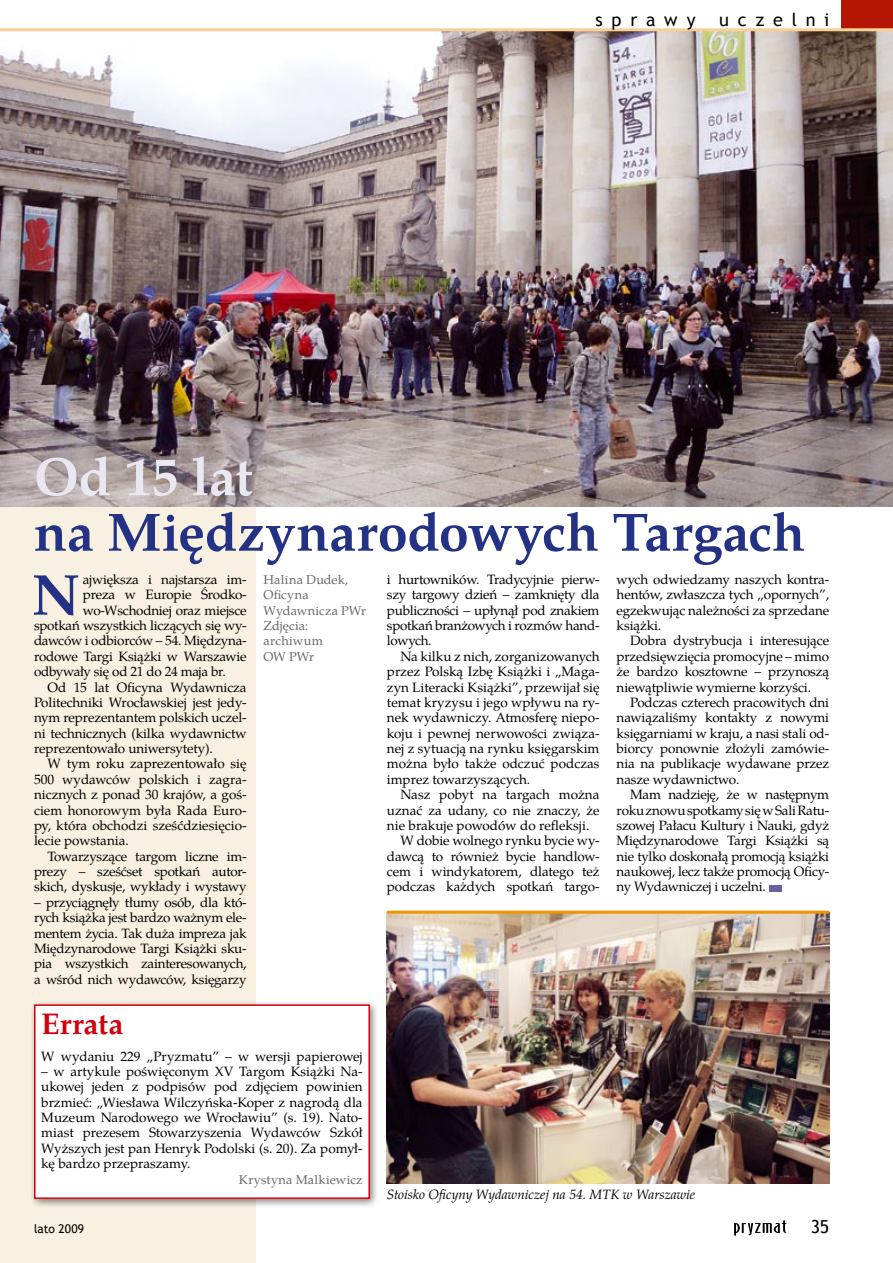
<style>
.page{position:relative;width:893px;height:1263px;background:#fff}
.page>*{position:absolute;margin:0;border:0;box-sizing:border-box;transform-origin:0 0}
.t1{font:700 57.75px "Te X Gyre Pagella";color:#243285}
.t2{font:700 54px "Te X Gyre Pagella";letter-spacing:-.005em;color:#243285}
.t3{font:700 54px "Te X Gyre Pagella";color:#e9e7f2}
.t4{font:700 30px "Te X Gyre Pagella";color:#d1010e}
.t5{font:18px "Trebuchet MS";letter-spacing:.485em;color:#000}
.t6{font:13.5px/15.5px "Te X Gyre Pagella";letter-spacing:-.01em;color:#000;text-align:justify}
.t7{font:italic 13.5px "Te X Gyre Pagella";color:#000}
.t8{font:12.75px/15.5px "Te X Gyre Pagella";letter-spacing:.01em;color:#68676c}
.t9{font:12px "Trebuchet MS";color:#000}
</style>
<div class="page">
<div style="left:0;top:30px;width:255px;height:1233px;background:#f8f1e1"></div>
<img style="left:0;top:31px;width:893px;height:476px">
<div style="left:769px;top:885px;width:12px;height:6px;background:#6a5fa0"></div>
<div style="left:29px;top:999px;width:350px;height:209px;background:#000;opacity:.5"></div>
<div style="left:35px;top:1005px;width:334px;height:193px;background:#fff"></div>
<div style="left:34px;top:1004px;width:336px;height:195px;border:2px solid #d1010e"></div>
<img style="left:387px;top:914px;width:442px;height:269px">
<hr style="left:387px;top:911px;width:442px;height:3px;background:#ec9700">
<div style="left:842px;top:0;width:51px;height:30px;background:#b51603"></div>
<hr style="left:0;top:28px;width:893px;height:3px;background:#f9cf99">
<svg style="left:734px;top:1220px;width:53px;height:16px"></svg>
<h3 class="t5" style="left:595px;top:9px;width:102px">sprawy</h3>
<h3 class="t5" style="left:719px;top:9px;width:111px">uczelni</h3>
<h2 class="t3" style="left:34px;top:436px;width:220px">Od 15 lat</h2>
<h2 class="t2" style="left:34px;top:491px;width:773px">na Międzynarodowych Targach</h2>
<p class="t6" style="left:387px;top:571px;width:214px">i hurtowników. Tradycyjnie pierw&shy;szy targowy dzień – zamknięty dla publiczności – upłynął pod znakiem spotkań branżowych i rozmów hand&shy;lowych.</p>
<p class="t6" style="left:387px;top:647px;width:214px;text-indent:14px">Na kilku z nich, zorganizowanych przez Polską Izbę Książki i „Maga&shy;zyn Literacki Książki”, przewijał się temat kryzysu i jego wpływu na ry&shy;nek wydawniczy. Atmosferę niepo&shy;koju i pewnej nerwowości związa&shy;nej z sytuacją na rynku księgarskim można było także odczuć podczas imprez towarzyszących.</p>
<p class="t6" style="left:400px;top:786px;width:201px">Nasz pobyt na targach można</p>
<p class="t6" style="left:387px;top:801px;width:214px">uznać za udany, co nie znaczy, że</p>
<p class="t6" style="left:387px;top:817px;width:204px">nie brakuje powodów do refleksji.</p>
<p class="t6" style="left:400px;top:832px;width:201px">W dobie wolnego rynku bycie wy-</p>
<p class="t6" style="left:387px;top:847px;width:214px">dawcą to również bycie handlow-</p>
<p class="t6" style="left:387px;top:863px;width:214px">cem i windykatorem, dlatego też</p>
<p class="t6" style="left:387px;top:878px;width:214px">podczas każdych spotkań targo-</p>
<h1 class="t1" style="left:32px;top:551px;width:46px">N</h1>
<p class="t6" style="left:83px;top:571px;width:165px">ajwiększa i najstarsza im-</p>
<p class="t6" style="left:617px;top:571px;width:214px">wych odwiedzamy naszych kontra&shy;hentów, zwłaszcza tych „opornych”, egzekwując należności za sprzedane książki.</p>
<p class="t6" style="left:617px;top:632px;width:214px;text-indent:14px">Dobra dystrybucja i interesujące przedsięwzięcia promocyjne – mimo że bardzo kosztowne – przynoszą niewątpliwie wymierne korzyści.</p>
<p class="t6" style="left:617px;top:694px;width:214px;text-indent:14px">Podczas czterech pracowitych dni nawiązaliśmy kontakty z nowymi księgarniami w kraju, a nasi stali od&shy;biorcy ponownie złożyli zamówie&shy;nia na publikacje wydawane przez nasze wydawnictwo.</p>
<p class="t6" style="left:617px;top:786px;width:214px;text-indent:14px">Mam nadzieję, że w następnym roku znowu spotkamy się wSali Ratu&shy;szowej Pałacu Kultury i Nauki, gdyż Międzynarodowe Targi Książki są nie tylko doskonałą promocją książki naukowej, lecz także promocją Oficy&shy;ny Wydawniczej i uczelni.</p>
<p class="t8" style="left:264px;top:571px;width:104px">Halina Dudek,<br>Oficyna<br>Wydawnicza PWr<br>Zdjęcia: archiwum<br>OW PWr</p>
<p class="t6" style="left:83px;top:586px;width:165px">preza w Europie Środko-</p>
<p class="t6" style="left:83px;top:601px;width:165px">wo-Wschodniej oraz miejsce</p>
<p class="t6" style="left:34px;top:617px;width:214px">spotkań wszystkich liczących się wy-</p>
<p class="t6" style="left:34px;top:632px;width:214px">dawców i odbiorców – 54. Międzyna-</p>
<p class="t6" style="left:34px;top:647px;width:214px">rodowe Targi Książki w Warszawie</p>
<p class="t6" style="left:34px;top:663px;width:193px">odbywały się od 21 do 24 maja br.</p>
<p class="t6" style="left:48px;top:678px;width:201px">Od 15 lat Oficyna Wydawnicza</p>
<p class="t6" style="left:34px;top:694px;width:214px">Politechniki Wrocławskiej jest jedy-</p>
<p class="t6" style="left:34px;top:709px;width:214px">nym reprezentantem polskich uczel-</p>
<p class="t6" style="left:34px;top:724px;width:214px">ni technicznych (kilka wydawnictw</p>
<p class="t6" style="left:34px;top:740px;width:180px">reprezentowało uniwersytety).</p>
<p class="t6" style="left:48px;top:755px;width:201px">W tym roku zaprezentowało się</p>
<p class="t6" style="left:34px;top:770px;width:214px">500 wydawców polskich i zagra-</p>
<p class="t6" style="left:34px;top:786px;width:214px">nicznych z ponad 30 krajów, a goś-</p>
<p class="t6" style="left:34px;top:801px;width:214px">ciem honorowym była Rada Euro-</p>
<p class="t6" style="left:34px;top:817px;width:214px">py, która obchodzi sześćdziesięcio-</p>
<p class="t6" style="left:34px;top:832px;width:96px">lecie powstania.</p>
<p class="t6" style="left:48px;top:847px;width:201px">Towarzyszące targom liczne im-</p>
<p class="t6" style="left:34px;top:863px;width:214px">prezy – sześćset spotkań autor-</p>
<p class="t6" style="left:34px;top:878px;width:214px">skich, dyskusje, wykłady i wystawy</p>
<p class="t6" style="left:34px;top:893px;width:214px">– przyciągnęły tłumy osób, dla któ&shy;rych książka jest bardzo ważnym ele&shy;mentem życia. Tak duża impreza jak Międzynarodowe Targi Książki sku&shy;pia wszystkich zainteresowanych, a wśród nich wydawców, księgarzy</p>
<h3 class="t4" style="left:41px;top:1001px;width:84px">Errata</h3>
<p class="t6" style="left:41px;top:1047px;width:323px">W wydaniu 229 „Pryzmatu” – w wersji papierowej</p>
<p class="t6" style="left:41px;top:1063px;width:323px">– w artykule poświęconym XV Targom Książki Na&shy;ukowej jeden z podpisów pod zdjęciem powinien brzmieć: „Wiesława Wilczyńska-Koper z nagrodą dla Muzeum Narodowego we Wrocławiu” (s. 19). Nato&shy;miast prezesem Stowarzyszenia Wydawców Szkół Wyższych jest pan Henryk Podolski (s. 20). Za pomył&shy;kę bardzo przepraszamy.</p>
<p class="t8" style="left:239px;top:1170px;width:125px">Krystyna Malkiewicz</p>
<p class="t9" style="left:34px;top:1221px;width:52px">lato 2009</p>
<p class="t7" style="left:387px;top:1184px;width:310px">Stoisko Oficyny Wydawniczej na 54. MTK w Warszawie</p>
<h3 class="t5" style="left:811px;top:1216px;width:20px">35</h3>
</div>
